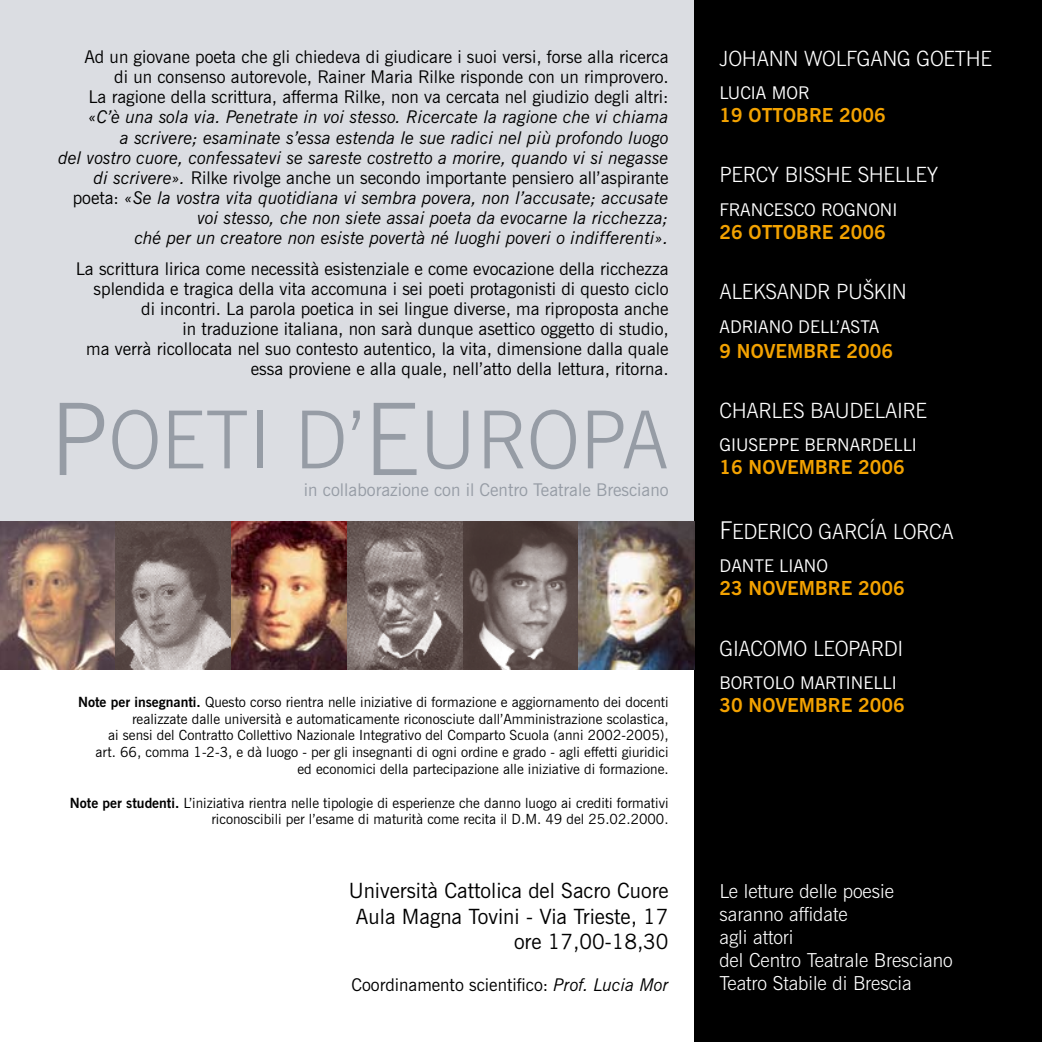
<style>
.page{position:relative;width:1042px;height:1042px;background:#fff}
.page>*{position:absolute;margin:0;border:0;box-sizing:border-box;transform-origin:0 0}
.t1{font:300 79.98px "News Gothic BT";color:#969ca5}
.t2{font:300 21px "News Gothic BT";letter-spacing:-.015em;color:#fff}
.t3{font:21px/25.2px "News Gothic BT";color:#000;text-align:right}
.t4{font:300 19.25px/23.1px "News Gothic BT";color:#fff}
.t5{font:700 19.25px "News Gothic BT";color:#f3a200}
.t6{font:17.5px/20.1px "News Gothic BT";color:#000;text-align:right}
.t7{font:italic 17.5px/20.1px "News Gothic BT";color:#000;text-align:right}
.t8{font:17.5px "News Gothic BT";color:#fff}
.t9{font:17.5px "News Gothic BT";color:#969ca5}
.t10{font:14px/16.8px "News Gothic BT";color:#000;text-align:right}
.s1{font-style:normal}
.s2{font-size:99.92px}
.s3{font-weight:700}
.s4{font-style:italic}
.s5{font-size:24.5px}
</style>
<div class="page">
<div style="left:0;top:0;width:694px;height:521px;background:#dbdde2"></div>
<div style="left:694px;top:0;width:348px;height:1042px;background:#000"></div>
<img style="left:0;top:521px;width:694px;height:149px">
<p class="t6" style="left:84px;top:47px;width:586px">Ad un giovane poeta che gli chiedeva di giudicare i suoi versi, forse alla ricerca di un consenso autorevole, Rainer Maria Rilke risponde con un rimprovero.<br>La ragione della scrittura, afferma Rilke, non va cercata nel giudizio degli altri:</p>
<p class="t7" style="left:58px;top:107px;width:611px">«C’è una sola via. Penetrate in voi stesso. Ricercate la ragione che vi chiama<br>a scrivere; esaminate s’essa estenda le sue radici nel più profondo luogo<br>del vostro cuore, confessatevi se sareste costretto a morire, quando vi si negasse di scrivere». <span class="s1">Rilke rivolge anche un secondo importante pensiero all’aspirante poeta:</span> «Se la vostra vita quotidiana vi sembra povera, non l’accusate; accusate voi stesso, che non siete assai poeta da evocarne la ricchezza;<br>ché per un creatore non esiste povertà né luoghi poveri o indifferenti».</p>
<p class="t6" style="left:76px;top:258px;width:594px">La scrittura lirica come necessità esistenziale e come evocazione della ricchezza splendida e tragica della vita accomuna i sei poeti protagonisti di questo ciclo di incontri. La parola poetica in sei lingue diverse, ma riproposta anche<br>in traduzione italiana, non sarà dunque asettico oggetto di studio,<br>ma verrà ricollocata nel suo contesto autentico, la vita, dimensione dalla quale essa proviene e alla quale, nell’atto della lettura, ritorna.</p>
<h1 class="t1" style="left:50px;top:391px;width:620px"><span class="s2">P</span>OETI D’<span class="s2">E</span>UROPA</h1>
<p class="t9" style="left:304px;top:479px;width:366px">in collaborazione con il Centro Teatrale Bresciano</p>
<p class="t10" style="left:78px;top:693px;width:592px"><span class="s3">NOTE PER INSEGNANTI.</span> Questo corso rientra nelle iniziative di formazione e aggiornamento dei docenti realizzate dalle università e automaticamente riconosciute dall’Amministrazione scolastica,<br>ai sensi del Contratto Collettivo N azionale Integrativo del Comparto Scuola (anni 2002-2005),<br>art. 66, comma 1-2-3, e dà luogo - per gli insegnanti di ogni ordine e grado - agli effetti giuridici ed economici della partecipazione alle iniziative di formazione.</p>
<p class="t10" style="left:70px;top:794px;width:600px"><span class="s3">NOTE PER STUDENTI.</span> L’iniziativa rientra nelle tipologie di esperienze che danno luogo ai crediti formativi riconoscibili per l’esame di maturità come recita il D.M. 49 del 25.02.2000.</p>
<p class="t3" style="left:349px;top:878px;width:321px">U niversità Cattolica del Sacro Cuore<br>Aula Magna Tovini - Via Trieste, 17 ore 17,00-18,30</p>
<p class="t6" style="left:351px;top:974px;width:319px">Coordinamento scientifico: <span class="s4">Prof. Lucia Mor</span></p>
<p class="t2" style="left:719px;top:45px;width:152px">JOHANN WOLFGANG</p>
<p class="t2" style="left:916px;top:45px;width:77px">GOETHE</p>
<p class="t8" style="left:719px;top:82px;width:31px">Lucia</p>
<p class="t8" style="left:772px;top:82px;width:27px">Mor</p>
<p class="t5" style="left:719px;top:104px;width:168px">19 OTTOBRE 2006</p>
<p class="t2" style="left:719px;top:162px;width:220px">PERCY BISSHE SHELLEY</p>
<p class="t8" style="left:719px;top:199px;width:76px">Francesco</p>
<p class="t8" style="left:821px;top:199px;width:74px">Rognoni</p>
<p class="t5" style="left:719px;top:220px;width:168px">26 OTTOBRE 2006</p>
<p class="t2" style="left:719px;top:279px;width:189px">ALEKSANDR PUŠKIN</p>
<p class="t8" style="left:719px;top:316px;width:142px">Adriano Dell’Asta</p>
<p class="t5" style="left:719px;top:339px;width:175px">9 NOVEMBRE 2006</p>
<p class="t2" style="left:719px;top:398px;width:209px">CHARLES BAUDELAIRE</p>
<p class="t8" style="left:719px;top:434px;width:182px">Gi useppe Bernardelli</p>
<p class="t5" style="left:719px;top:456px;width:187px">16 NOVEMBRE 2006</p>
<p class="t2" style="left:719px;top:519px;width:236px"><span class="s5">F</span>EDERICO GARCÍA LORCA</p>
<p class="t8" style="left:719px;top:555px;width:107px">Dante Liano</p>
<p class="t5" style="left:719px;top:577px;width:187px">23 NOVEMBRE 2006</p>
<p class="t2" style="left:719px;top:635px;width:186px">GIACOMO LEOPARDI</p>
<p class="t8" style="left:719px;top:672px;width:23px">Bortolo</p>
<p class="t8" style="left:800px;top:672px;width:25px">Marti</p>
<p class="t8" style="left:851px;top:672px;width:31px">nelli</p>
<p class="t5" style="left:719px;top:693px;width:187px">30 NOVEMBRE 2006</p>
<p class="t4" style="left:719px;top:879px;width:235px">LE LETTURE DELLE POESIE<br>SARANNO AFFIDATE<br>AGLI ATTORI<br>DEL CENTRO TEATRALE BRESCIANO<br>TEATRO STABILE DI BRESCIA</p>
</div>
